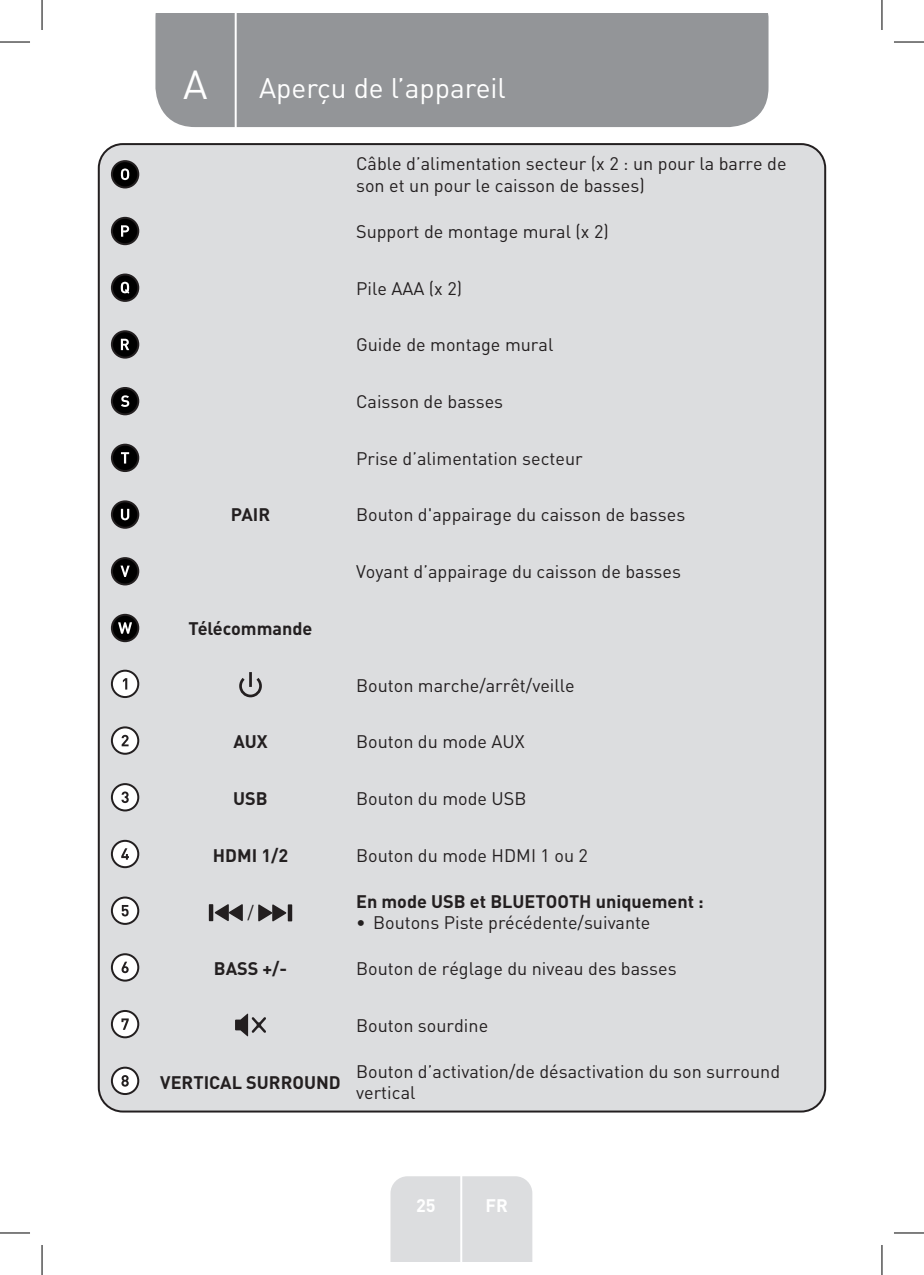
<style>
.page{position:relative;width:924px;height:1275px;background:#fff}
.page>*{position:absolute;margin:0;border:0;box-sizing:border-box;transform-origin:0 0}
.t1{font:40px "DIN Pro";color:#fff}
.TitreGauche__gabarit{font:28px "DIN Pro";color:#fff}
.Left__Table{font:18px/21.6px "DIN Pro";color:#231f20}
.Centre__Table{font:700 18px "DIN Pro";color:#231f20}
.Left__Table-2{font:700 18px "DIN Pro";color:#231f20}
.t2{font:700 18px "DIN Pro";color:#fff}
.Centre__Table-2{font:18px "DIN Pro";color:#231f20}
</style>
<div class="page">
<div style="left:155px;top:14px;width:613px;height:113px;background:#939598"></div>
<div style="left:390px;top:1176px;width:142px;height:85px;background:#dcdddf"></div>
<hr style="left:460px;top:1153px;width:2px;height:108px;background:#fff">
<hr style="left:234px;top:14px;width:2px;height:116px;background:#fff">
<div style="left:99px;top:144px;width:725px;height:967px;background:#dcdddf;border-radius:24px"></div>
<div style="left:112px;top:161px;width:26px;height:26px;background:#000;border-radius:50%"></div>
<div style="left:111px;top:160px;width:28px;height:28px;border:2px solid #231f20;border-radius:50%"></div>
<svg style="left:121px;top:168px;width:8px;height:12px"></svg>
<div style="left:112px;top:218px;width:26px;height:26px;background:#000;border-radius:50%"></div>
<div style="left:111px;top:217px;width:28px;height:28px;border:2px solid #231f20;border-radius:50%"></div>
<svg style="left:121px;top:225px;width:8px;height:12px"></svg>
<div style="left:112px;top:274px;width:26px;height:27px;background:#000;border-radius:50%"></div>
<div style="left:111px;top:273px;width:28px;height:29px;border:2px solid #231f20;border-radius:50%"></div>
<svg style="left:121px;top:282px;width:8px;height:12px"></svg>
<div style="left:112px;top:331px;width:26px;height:26px;background:#000;border-radius:50%"></div>
<div style="left:111px;top:330px;width:28px;height:28px;border:2px solid #231f20;border-radius:50%"></div>
<svg style="left:121px;top:339px;width:8px;height:11px"></svg>
<div style="left:112px;top:388px;width:26px;height:26px;background:#000;border-radius:50%"></div>
<div style="left:111px;top:387px;width:28px;height:28px;border:2px solid #231f20;border-radius:50%"></div>
<svg style="left:121px;top:395px;width:8px;height:12px"></svg>
<div style="left:112px;top:445px;width:26px;height:26px;background:#000;border-radius:50%"></div>
<div style="left:111px;top:444px;width:28px;height:28px;border:2px solid #231f20;border-radius:50%"></div>
<svg style="left:121px;top:452px;width:8px;height:11px"></svg>
<svg style="left:112px;top:501px;width:26px;height:27px"></svg>
<div style="left:111px;top:500px;width:28px;height:29px;border:2px solid #231f20;border-radius:50%"></div>
<svg style="left:121px;top:509px;width:8px;height:11px"></svg>
<div style="left:112px;top:558px;width:26px;height:26px;background:#000;border-radius:50%"></div>
<div style="left:111px;top:557px;width:28px;height:28px;border:2px solid #231f20;border-radius:50%"></div>
<svg style="left:120px;top:565px;width:10px;height:12px"></svg>
<div style="left:112px;top:615px;width:26px;height:26px;background:#000;border-radius:50%"></div>
<div style="left:111px;top:614px;width:28px;height:28px;border:2px solid #231f20;border-radius:50%"></div>
<svg style="left:118px;top:622px;width:14px;height:11px"></svg>
<svg style="left:112px;top:670px;width:26px;height:27px"></svg>
<div style="left:111px;top:669px;width:28px;height:29px;border:2px solid #231f20;border-radius:50%"></div>
<svg style="left:123px;top:678px;width:4px;height:11px"></svg>
<svg style="left:239px;top:672px;width:23px;height:25px"></svg>
<svg style="left:112px;top:727px;width:26px;height:26px"></svg>
<div style="left:111px;top:726px;width:28px;height:28px;border:2px solid #231f20;border-radius:50%"></div>
<svg style="left:122px;top:735px;width:6px;height:11px"></svg>
<div style="left:112px;top:784px;width:26px;height:26px;background:#fff;border-radius:50%"></div>
<div style="left:111px;top:783px;width:28px;height:28px;border:2px solid #231f20;border-radius:50%"></div>
<svg style="left:121px;top:791px;width:8px;height:12px"></svg>
<div style="left:112px;top:841px;width:26px;height:26px;background:#fff;border-radius:50%"></div>
<div style="left:111px;top:840px;width:28px;height:28px;border:2px solid #231f20;border-radius:50%"></div>
<svg style="left:121px;top:848px;width:8px;height:11px"></svg>
<svg style="left:112px;top:897px;width:26px;height:27px"></svg>
<div style="left:111px;top:896px;width:28px;height:29px;border:2px solid #231f20;border-radius:50%"></div>
<svg style="left:121px;top:905px;width:7px;height:11px"></svg>
<hr style="left:209px;top:904px;width:4px;height:17px;background:#231f20">
<svg style="left:215px;top:904px;width:28px;height:17px"></svg>
<svg style="left:258px;top:904px;width:28px;height:17px"></svg>
<div style="left:287px;top:904px;width:5px;height:17px;background:#231f20"></div>
<div style="left:112px;top:954px;width:26px;height:26px;background:#fff;border-radius:50%"></div>
<div style="left:111px;top:953px;width:28px;height:28px;border:2px solid #231f20;border-radius:50%"></div>
<svg style="left:121px;top:961px;width:8px;height:12px"></svg>
<div style="left:112px;top:1011px;width:26px;height:26px;background:#fff;border-radius:50%"></div>
<div style="left:111px;top:1010px;width:28px;height:28px;border:2px solid #231f20;border-radius:50%"></div>
<svg style="left:121px;top:1018px;width:8px;height:11px"></svg>
<svg style="left:235px;top:1013px;width:31px;height:23px"></svg>
<svg style="left:112px;top:1067px;width:26px;height:27px"></svg>
<div style="left:111px;top:1066px;width:28px;height:29px;border:2px solid #231f20;border-radius:50%"></div>
<svg style="left:121px;top:1075px;width:8px;height:11px"></svg>
<hr style="left:0;top:42px;width:30px;height:1px;background:#000">
<hr style="left:893px;top:42px;width:30px;height:1px;background:#000">
<hr style="left:0;top:1232px;width:30px;height:1px;background:#000">
<hr style="left:893px;top:1232px;width:30px;height:1px;background:#000">
<hr style="left:42px;top:0;width:1px;height:30px;background:#000">
<hr style="left:42px;top:1245px;width:1px;height:30px;background:#000">
<hr style="left:881px;top:0;width:1px;height:30px;background:#000">
<hr style="left:881px;top:1245px;width:1px;height:30px;background:#000">
<p class="t1" style="left:183px;top:57px;width:26px">A</p>
<p class="TitreGauche__gabarit" style="left:259px;top:69px;width:248px">Aperçu de l’appareil</p>
<p class="Left__Table" style="left:356px;top:152px;width:432px">Câble d’alimentation secteur (x 2 : un pour la barre de son et un pour le caisson de basses)</p>
<p class="Left__Table" style="left:356px;top:220px;width:254px">Support de montage mural (x 2)</p>
<p class="Left__Table" style="left:356px;top:276px;width:107px">Pile AAA (x 2)</p>
<p class="Left__Table" style="left:356px;top:333px;width:199px">Guide de montage mural</p>
<p class="Left__Table" style="left:356px;top:390px;width:148px">Caisson de basses</p>
<p class="Left__Table" style="left:356px;top:447px;width:228px">Prise d’alimentation secteur</p>
<p class="Centre__Table" style="left:231px;top:503px;width:41px">PAIR</p>
<p class="Left__Table" style="left:356px;top:503px;width:330px">Bouton d'appairage du caisson de basses</p>
<p class="Left__Table" style="left:356px;top:560px;width:326px">Voyant d’appairage du caisson de basses</p>
<p class="Centre__Table" style="left:188px;top:616px;width:125px">Télécommande</p>
<p class="Left__Table" style="left:356px;top:673px;width:220px">Bouton marche/arrêt/veille</p>
<p class="Centre__Table" style="left:233px;top:729px;width:36px">AUX</p>
<p class="Left__Table" style="left:356px;top:730px;width:170px">Bouton du mode AUX</p>
<p class="Centre__Table" style="left:233px;top:786px;width:36px">USB</p>
<p class="Left__Table" style="left:356px;top:787px;width:172px">Bouton du mode USB</p>
<p class="Centre__Table" style="left:213px;top:843px;width:77px">HDMI 1/2</p>
<p class="Left__Table" style="left:356px;top:843px;width:233px">Bouton du mode HDMI 1 ou 2</p>
<p class="Centre__Table-2" style="left:247px;top:900px;width:8px">/</p>
<p class="Left__Table-2" style="left:356px;top:889px;width:349px">En mode USB et BLUETOOTH uniquement :</p>
<p class="Left__Table" style="left:356px;top:911px;width:296px">• Boutons Piste précédente/suivante</p>
<p class="Centre__Table" style="left:214px;top:956px;width:75px">BASS +/-</p>
<p class="Left__Table" style="left:356px;top:957px;width:322px">Bouton de réglage du niveau des basses</p>
<p class="Left__Table" style="left:356px;top:1013px;width:133px">Bouton sourdine</p>
<p class="Centre__Table" style="left:160px;top:1069px;width:182px">VERTICAL SURROUND</p>
<p class="Left__Table" style="left:356px;top:1059px;width:425px">Bouton d’activation/de désactivation du son surround vertical</p>
<p class="t2" style="left:416px;top:1192px;width:21px">25</p>
<p class="t2" style="left:485px;top:1192px;width:24px">FR</p>
</div>
